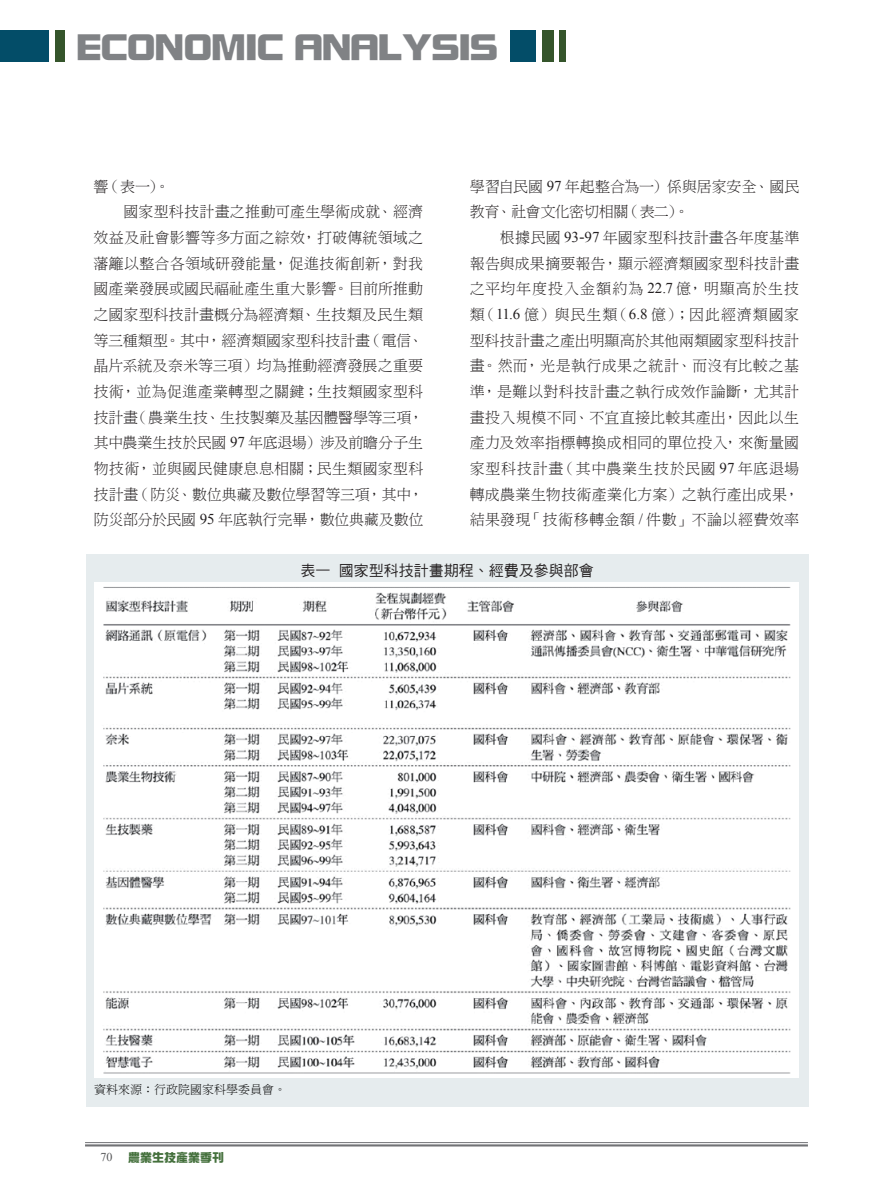
<style>
.page{position:relative;width:893px;height:1191px;background:#fff}
.page>*{position:absolute;margin:0;border:0;box-sizing:border-box;transform-origin:0 0}
.t1{font:36px "DF Zong Yi W9 WINP BF";color:#808285}
.t2{font:15px/25.7px "DF Ming W3 WIN BF";letter-spacing:.005em;color:#231f20;text-align:justify}
.t3{font:15px/25.7px "DF Ming W3 WIN BF";letter-spacing:-.015em;color:#231f20}
.t4{font:15px "DF Ming W3 WIN BF";letter-spacing:-.02em;color:#231f20}
.t5{font:15px "DF Hei W5 WIN BF";color:#231f20}
.t6{font:12px "DF Ming W3 WIN BF";color:#030303}
.t7{font:12px "DF Zong Yi W9 WINP BF";color:#44703c}
.t8{font:12px "Times New Roman";color:#57585a}
.s1{font-family:"Times New Roman"}
.s2{font-family:"Arial"}
</style>
<div class="page">
<hr style="left:85px;top:1142px;width:723px;height:1px;background:#717275">
<hr style="left:85px;top:1144px;width:723px;height:2px;background:#717275">
<div style="left:510px;top:30px;width:26px;height:32px;background:#034d68"></div>
<div style="left:542px;top:30px;width:11px;height:32px;background:#35552b"></div>
<div style="left:559px;top:30px;width:7px;height:32px;background:#35552b"></div>
<div style="left:55px;top:30px;width:9px;height:32px;background:#35552b"></div>
<div style="left:0;top:30px;width:48px;height:32px;background:#034d68"></div>
<div style="left:86px;top:554px;width:722px;height:553px;background:#e6ecee"></div>
<img style="left:95px;top:583px;width:704px;height:494px">
<h1 class="t1" style="left:77px;top:29px;width:422px">ECONOMIC ANALYSIS</h1>
<p class="t3" style="left:470px;top:173px;width:331px">學習自民國 <span class="s1">97</span> 年起整合為一）係與居家安全、國民教育、社會文化密切相關（表二）。</p>
<p class="t2" style="left:470px;top:225px;width:331px;text-indent:30px">根據民國 <span class="s1">93</span><span class="s2">-</span><span class="s1">97</span> 年國家型科技計畫各年度基準報告與成果摘要報告，顯示經濟類國家型科技計畫之平均年度投入金額約為 <span class="s1">22.7</span> 億，明顯高於生技類（<span class="s1">11.6</span> 億）與民生類（<span class="s1">6.8</span> 億）；因此經濟類國家型科技計畫之產出明顯高於其他兩類國家型科技計畫。然而，光是執行成果之統計、而沒有比較之基準，是難以對科技計畫之執行成效作論斷，尤其計畫投入規模不同、不宜直接比較其產出，因此以生產力及效率指標轉換成相同的單位投入，來衡量國家型科技計畫（其中農業生技於民國 <span class="s1">97</span> 年底退場轉成農業生物技術產業化方案）之執行產出成果，結果發現「技術移轉金額 <span class="s1">/</span> 件數」不論以經費效率</p>
<p class="t2" style="left:94px;top:173px;width:78px">響（表一）。</p>
<p class="t2" style="left:124px;top:199px;width:301px">國家型科技計畫之推動可產生學術成就、經濟</p>
<p class="t2" style="left:94px;top:225px;width:331px">效益及社會影響等多方面之綜效，打破傳統領域之</p>
<p class="t2" style="left:94px;top:250px;width:331px">藩籬以整合各領域研發能量，促進技術創新，對我</p>
<p class="t2" style="left:94px;top:276px;width:331px">國產業發展或國民福祉產生重大影響。目前所推動</p>
<p class="t2" style="left:94px;top:302px;width:331px">之國家型科技計畫概分為經濟類、生技類及民生類</p>
<p class="t4" style="left:94px;top:333px;width:331px">等三種類型。其中，經濟類國家型科技計畫（電信、</p>
<p class="t2" style="left:94px;top:353px;width:331px">晶片系統及奈米等三項）均為推動經濟發展之重要</p>
<p class="t2" style="left:94px;top:379px;width:331px">技術，並為促進產業轉型之關鍵；生技類國家型科</p>
<p class="t3" style="left:94px;top:404px;width:331px">技計畫（農業生技、生技製藥及基因體醫學等三項，</p>
<p class="t3" style="left:94px;top:430px;width:331px">其中農業生技於民國 <span class="s1">97</span> 年底退場）涉及前瞻分子生</p>
<p class="t2" style="left:94px;top:456px;width:331px">物技術，並與國民健康息息相關；民生類國家型科</p>
<p class="t3" style="left:94px;top:481px;width:331px">技計畫（防災、數位典藏及數位學習等三項，其中，</p>
<p class="t4" style="left:94px;top:512px;width:331px">防災部分於民國 <span class="s1">95</span> 年底執行完畢，數位典藏及數位</p>
<p class="t5" style="left:300px;top:562px;width:295px">表一國家型科技計畫期程、經費及參與部會</p>
<p class="t6" style="left:94px;top:1083px;width:193px">資料來源：行政院國家科學委員會。</p>
<p class="t8" style="left:101px;top:1149px;width:13px">70</p>
<p class="t7" style="left:128px;top:1151px;width:98px">農業生技產業季刊</p>
</div>
